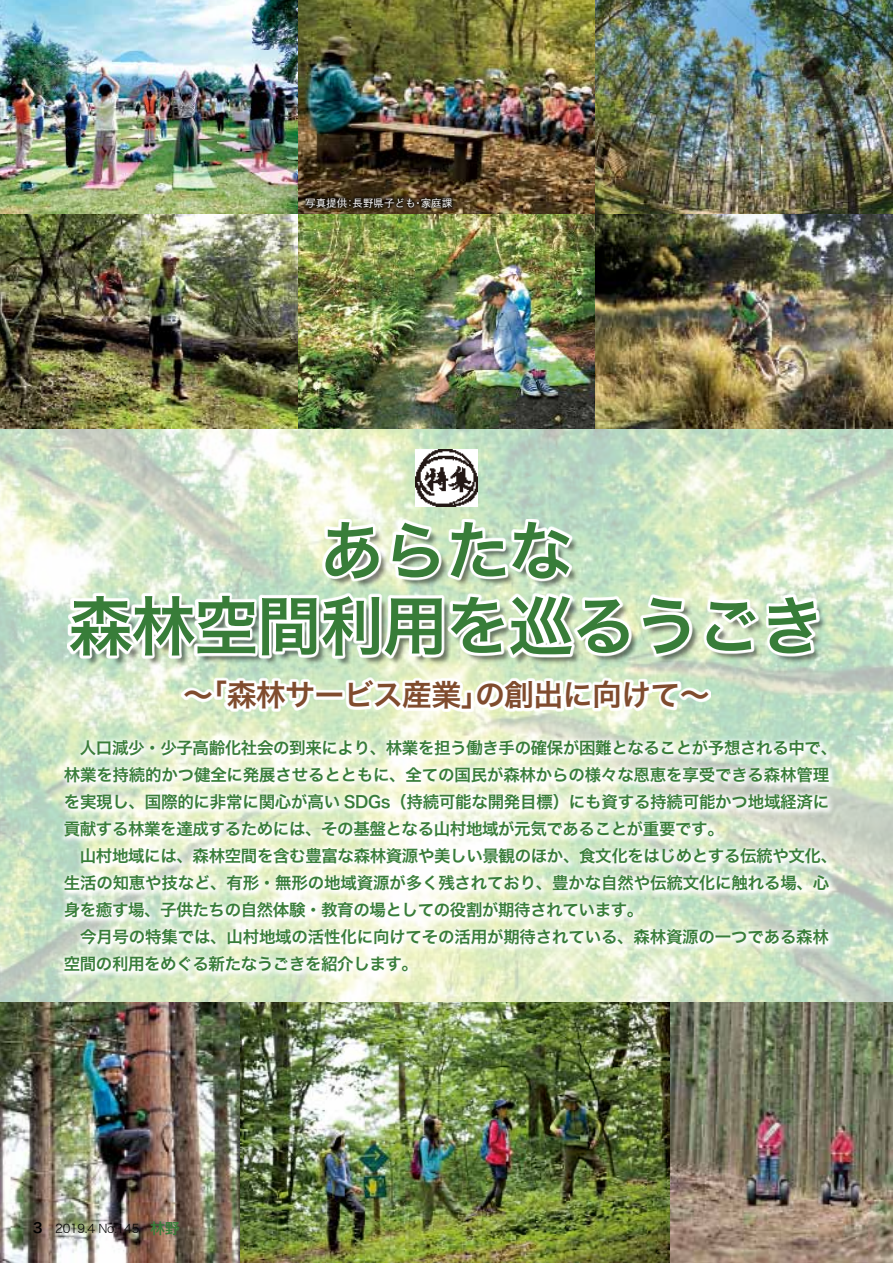
<style>
.page{position:relative;width:893px;height:1263px;background:#fff}
.page>*{position:absolute;margin:0;border:0;box-sizing:border-box;transform-origin:0 0}
.t1{font:64.5px/75px "Hira Kaku Pro W6";letter-spacing:-.025em;color:#387d39;text-align:center}
.t2{font:30px "Hira Kaku Pro N W6";letter-spacing:-.025em;color:#804c2e}
.t3{font:16.5px/27px "Hira Kaku Pro N W6";letter-spacing:-.025em;color:#387d39}
.t4{font:12px "Hira Kaku Std W2";letter-spacing:-.025em;color:#000}
.t5{font:500 10.5px "Gothic BBB Pro";color:#fff}
.s1{font-family:"Hira Kaku Pro W6";font-size:13.8px}
.s2{font-family:"Hira Kaku Pro N W6";font-size:15px;color:#387d39}
</style>
<div class="page">
<img style="left:0;top:429px;width:893px;height:573px">
<img style="left:0;top:0;width:893px;height:429px">
<img style="left:240px;top:1002px;width:653px;height:261px">
<img style="left:0;top:1002px;width:240px;height:261px">
<img style="left:415px;top:449px;width:62px;height:58px">
<div style="left:72px;top:524px;width:755px;height:143px;background:#000;opacity:.5"></div>
<svg style="left:67px;top:519px;width:752px;height:140px"></svg>
<svg style="left:181px;top:677px;width:530px;height:34px"></svg>
<svg style="left:59px;top:735px;width:778px;height:245px"></svg>
<div style="left:302px;top:194px;width:153px;height:17px;background:#000;opacity:.75"></div>
<p class="t5" style="left:305px;top:194px;width:148px">写真提供：長野県子ども・家庭課</p>
<h1 class="t1" style="left:68px;top:511px;width:758px">あらたな<br>森林空間利用を巡るうごき</h1>
<h2 class="t2" style="left:183px;top:667px;width:528px">～「森林サービス産業」の創出に向けて～</h2>
<p class="t3" style="left:64px;top:734px;width:775px">　人口減少・少子高齢化社会の到来により、林業を担う働き手の確保が困難となることが予想される中で、林業を持続的かつ健全に発展させるとともに、全ての国民が森林からの様々な恩恵を享受できる森林管理を実現し、国際的に非常に関心が高い SDGs（持続可能な開発目標）にも資する持続可能かつ地域経済に貢献する林業を達成するためには、その基盤となる山村地域が元気であることが重要です。<br>　山村地域には、森林空間を含む豊富な森林資源や美しい景観のほか、食文化をはじめとする伝統や文化、生活の知恵や技など、有形・無形の地域資源が多く残されており、豊かな自然や伝統文化に触れる場、心身を癒す場、子供たちの自然体験・教育の場としての役割が期待されています。<br>　今月号の特集では、山村地域の活性化に向けてその活用が期待されている、森林資源の一つである森林空間の利用をめぐる新たなうごきを紹介します。</p>
<p class="t4" style="left:33px;top:1219px;width:149px"><span class="s1">3</span> 2019.4 No.145 <span class="s2">林野</span></p>
</div>
